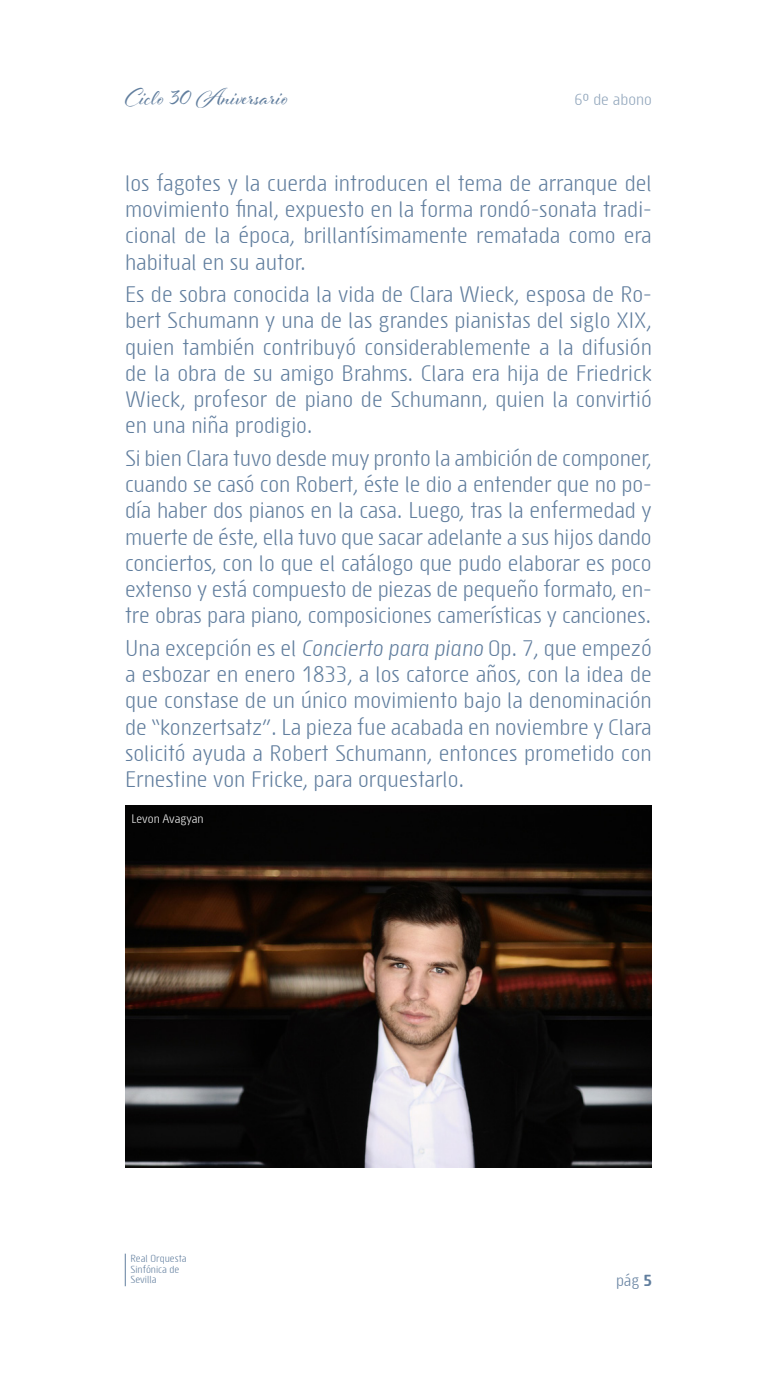
<style>
.page{position:relative;width:777px;height:1380px;background:#fff}
.page>*{position:absolute;margin:0;border:0;box-sizing:border-box;transform-origin:0 0}
.t1{font:25px "Al Fresco";color:#617e9e}
.TRIPA_PROGRAMA{font:21.88px/26.2px "Sys TT";color:#617e9e;text-align:justify}
.t2{font:15.62px "Sys TT";color:#90a5bb}
.t3{font:15.62px "Sys TT";color:#617e9e}
.parrafo_capitular{font:11.88px "Sys TT";color:#fff}
.t4{font:10px/10.8px "Sys TT";color:#617e9e}
.s1{font-style:italic}
.s2{font-weight:700}
</style>
<div class="page">
<hr style="left:125px;top:1254px;width:1px;height:32px;background:#617e9e">
<img style="left:125px;top:805px;width:526px;height:362px">
<p class="t1" style="left:125px;top:81px;width:165px">Ciclo 30 Aniversario</p>
<p class="t2" style="left:574px;top:89px;width:79px">6º de abono</p>
<p class="TRIPA_PROGRAMA" style="left:125px;top:169px;width:528px">los fagotes y la cuerda introducen el tema de arranque del movimiento final, expuesto en la forma rondó-sonata tradi&shy;cional de la época, brillantísimamente rematada como era habitual en su autor.</p>
<p class="TRIPA_PROGRAMA" style="left:125px;top:280px;width:528px">Es de sobra conocida la vida de Clara Wieck, esposa de Ro&shy;bert Schumann y una de las grandes pianistas del siglo XIX, quien también contribuyó considerablemente a la difusión de la obra de su amigo Brahms. Clara era hija de Friedrick Wieck, profesor de piano de Schumann, quien la convirtió en una niña prodigio.</p>
<p class="TRIPA_PROGRAMA" style="left:125px;top:444px;width:528px">Si bien Clara tuvo desde muy pronto la ambición de componer, cuando se casó con Robert, éste le dio a entender que no po&shy;día haber dos pianos en la casa. Luego, tras la enfermedad y muerte de éste, ella tuvo que sacar adelante a sus hijos dando conciertos, con lo que el catálogo que pudo elaborar es poco extenso y está compuesto de piezas de pequeño formato, en&shy;tre obras para piano, composiciones camerísticas y canciones.</p>
<p class="TRIPA_PROGRAMA" style="left:125px;top:634px;width:528px">Una excepción es el <span class="s1">Concierto para piano</span> Op. 7, que empezó a esbozar en enero 1833, a los catorce años, con la idea de que constase de un único movimiento bajo la denominación de “konzertsatz”. La pieza fue acabada en noviembre y Clara solicitó ayuda a Robert Schumann, entonces prometido con Ernestine von Fricke, para orquestarlo.</p>
<p class="parrafo_capitular" style="left:131px;top:810px;width:74px">Levon Avagyan</p>
<p class="t4" style="left:130px;top:1252px;width:58px">Real Orquesta<br>Sinfónica de<br>Sevilla</p>
<p class="t3" style="left:615px;top:1270px;width:37px">pág <span class="s2">5</span></p>
</div>
